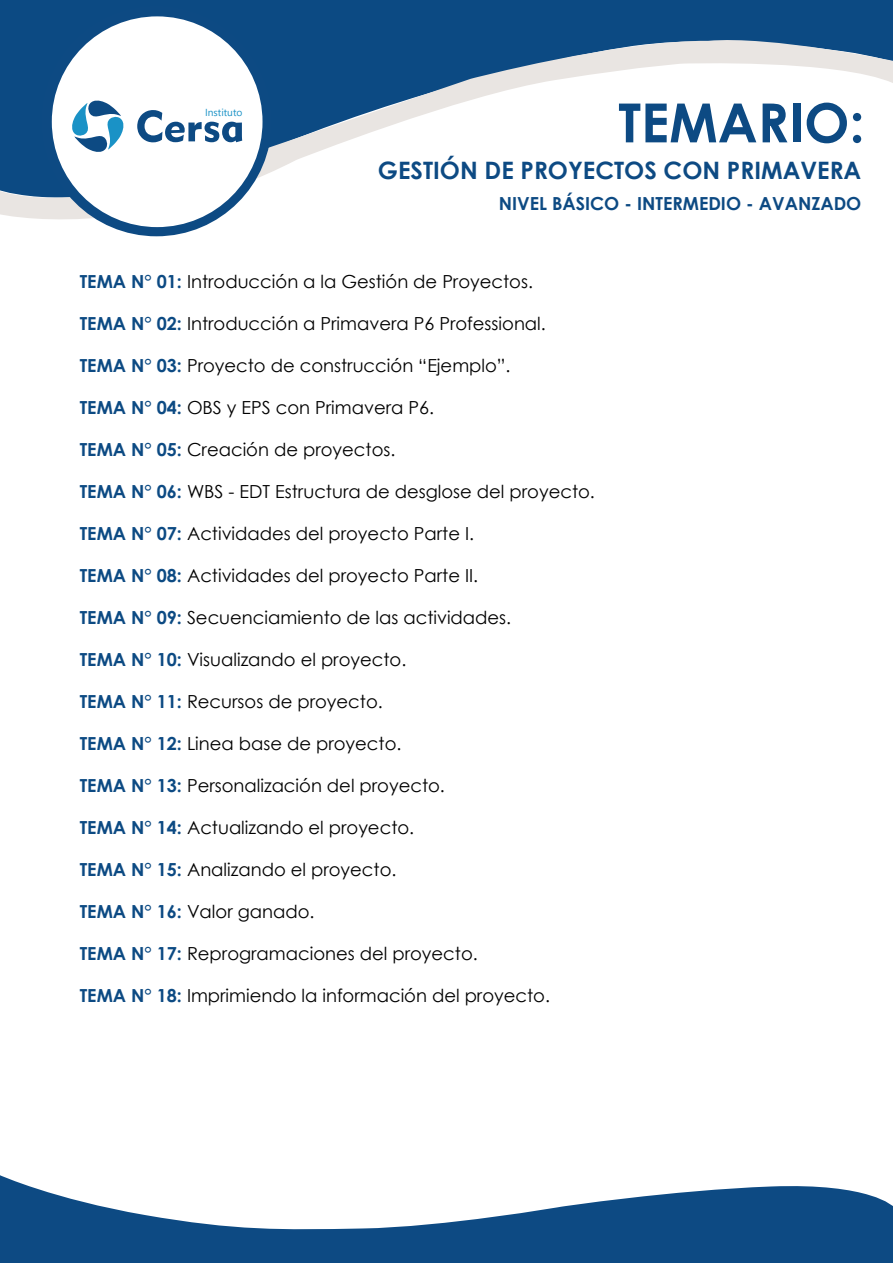
<style>
.page{position:relative;width:893px;height:1263px;background:#fff}
.page>*{position:absolute;margin:0;border:0;box-sizing:border-box;transform-origin:0 0}
.t1{font:700 54px "Century Gothic";color:#0d4a83}
.t2{font:700 24px "Century Gothic";color:#0d4a83}
.t3{font:18px "Century Gothic";color:#000}
.t4{font:700 18px "Century Gothic";color:#0d4a83}
.t5{font:10.2px "Segoe UI";color:#1a92c6}
.s1{font-weight:700;color:#0c4a83}
</style>
<div class="page">
<svg style="left:0;top:1175px;width:893px;height:88px;fill:#0d4a83"></svg>
<div style="left:0;top:0;width:893px;height:35px;background:#0c4a83"></div>
<svg style="left:0;top:35px;width:893px;height:202px"></svg>
<div style="left:41px;top:6px;width:231px;height:230px;background:#0d4a83;border-radius:50%"></div>
<div style="left:52px;top:16px;width:210px;height:211px;background:#fff;border-radius:50%"></div>
<svg style="left:137px;top:110px;width:105px;height:32px"></svg>
<svg style="left:72px;top:100px;width:52px;height:52px"></svg>
<p class="t5" style="left:205px;top:103px;width:39px">Instituto</p>
<h1 class="t1" style="left:618px;top:82px;width:248px">TEMARIO:</h1>
<h2 class="t2" style="left:378px;top:152px;width:485px">GESTIÓN DE PROYECTOS CON PRIMAVERA</h2>
<p class="t4" style="left:499px;top:190px;width:364px">NIVEL BÁSICO - INTERMEDIO - AVANZADO</p>
<p class="t3" style="left:80px;top:269px;width:455px"><span class="s1">TEMA N° 01:</span> Introducción a la Gestión de Proyectos.</p>
<p class="t3" style="left:80px;top:311px;width:468px"><span class="s1">TEMA N° 02:</span> Introducción a Primavera P6 Professional.</p>
<p class="t3" style="left:80px;top:353px;width:432px"><span class="s1">TEMA N° 03:</span> Proyecto de construcción “Ejemplo”.</p>
<p class="t3" style="left:80px;top:395px;width:356px"><span class="s1">TEMA N° 04:</span> OBS y EPS con Primavera P6.</p>
<p class="t3" style="left:80px;top:437px;width:317px"><span class="s1">TEMA N° 05:</span> Creación de proyectos.</p>
<p class="t3" style="left:80px;top:479px;width:517px"><span class="s1">TEMA N° 06:</span> WBS - EDT Estructura de desglose del proyecto.</p>
<p class="t3" style="left:80px;top:521px;width:396px"><span class="s1">TEMA N° 07:</span> Actividades del proyecto Parte I.</p>
<p class="t3" style="left:80px;top:563px;width:400px"><span class="s1">TEMA N° 08:</span> Actividades del proyecto Parte II.</p>
<p class="t3" style="left:80px;top:605px;width:433px"><span class="s1">TEMA N° 09:</span> Secuenciamiento de las actividades.</p>
<p class="t3" style="left:80px;top:647px;width:328px"><span class="s1">TEMA N° 10:</span> Visualizando el proyecto.</p>
<p class="t3" style="left:80px;top:689px;width:304px"><span class="s1">TEMA N° 11:</span> Recursos de proyecto.</p>
<p class="t3" style="left:80px;top:731px;width:323px"><span class="s1">TEMA N° 12:</span> Linea base de proyecto.</p>
<p class="t3" style="left:80px;top:773px;width:367px"><span class="s1">TEMA N° 13:</span> Personalización del proyecto.</p>
<p class="t3" style="left:80px;top:815px;width:336px"><span class="s1">TEMA N° 14:</span> Actualizando el proyecto.</p>
<p class="t3" style="left:80px;top:857px;width:318px"><span class="s1">TEMA N° 15:</span> Analizando el proyecto.</p>
<p class="t3" style="left:80px;top:899px;width:236px"><span class="s1">TEMA N° 16:</span> Valor ganado.</p>
<p class="t3" style="left:80px;top:941px;width:400px"><span class="s1">TEMA N° 17:</span> Reprogramaciones del proyecto.</p>
<p class="t3" style="left:80px;top:983px;width:472px"><span class="s1">TEMA N° 18:</span> Imprimiendo la información del proyecto.</p>
</div>
